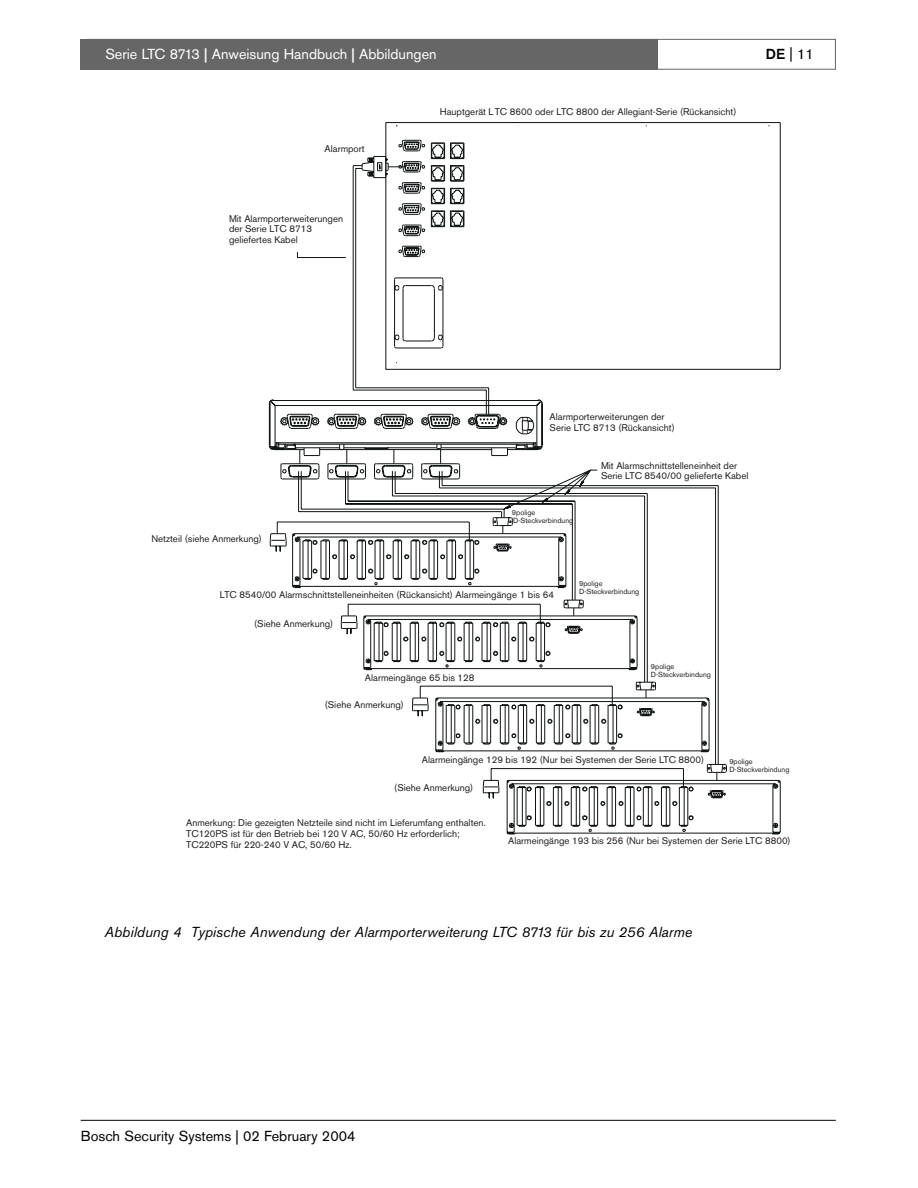
<style>
.page{position:relative;width:918px;height:1188px;background:#fff}
.page>*{position:absolute;margin:0;border:0;box-sizing:border-box;transform-origin:0 0}
.t1{font:italic 14.4px "Akzidenz Grotesk BQ";color:#000}
.t2{font:14.4px "Akzidenz Grotesk BQ";color:#fff}
.t3{font:14.4px "Akzidenz Grotesk BQ";color:#000}
.t4{font:9.75px/10.8px "Akzidenz Grotesk BQ";color:#231f20}
.t5{font:7.35px/8.2px "Akzidenz Grotesk BQ";color:#231f20}
.s1{font-weight:500}
</style>
<div class="page">
<div style="left:87px;top:39px;width:749px;height:31px;border:1px solid #666"></div>
<div style="left:81px;top:39px;width:577px;height:31px;background:#666"></div>
<hr style="left:81px;top:1120px;width:755px;height:1px;background:#000">
<svg style="left:269px;top:399px;width:13px;height:153px"></svg>
<svg style="left:282px;top:126px;width:496px;height:706px"></svg>
<h1 class="t2" style="left:105px;top:49px;width:333px">Serie LTC 8713 <span class="s1">|</span> Anweisung Handbuch <span class="s1">|</span> Abbildungen</h1>
<p class="t4" style="left:325px;top:145px;width:42px">Alarmport</p>
<p class="t4" style="left:229px;top:214px;width:116px">Mit Alarmporterweiterungen der Serie LTC 8713 geliefertes Kabel</p>
<p class="t4" style="left:440px;top:107px;width:298px">Hauptgerät LTC 8600 oder LTC 8800 der Allegiant-Serie (Rückansicht)</p>
<h1 class="t3" style="left:766px;top:49px;width:50px"><span class="s1">DE</span> | 11</h1>
<p class="t4" style="left:550px;top:412px;width:127px">Alarmporterweiterungen der<br>Serie LTC 8713 (Rückansicht)</p>
<p class="t4" style="left:601px;top:461px;width:149px">Mit Alarmschnittstelleneinheit der<br>Serie LTC 8540/00 gelieferte Kabel</p>
<p class="t4" style="left:151px;top:534px;width:112px">Netzteil (siehe Anmerkung)</p>
<p class="t5" style="left:512px;top:509px;width:63px">9polige<br>D-Steckverbindung</p>
<p class="t4" style="left:220px;top:591px;width:336px">LTC 8540/00 Alarmschnittstelleneinheiten (Rückansicht) Alarmeingänge 1 bis 64</p>
<p class="t4" style="left:254px;top:619px;width:81px">(Siehe Anmerkung)</p>
<p class="t4" style="left:365px;top:673px;width:111px">Alarmeingänge 65 bis 128</p>
<p class="t4" style="left:325px;top:700px;width:81px">(Siehe Anmerkung)</p>
<p class="t5" style="left:579px;top:580px;width:62px">9polige<br>D-Steckverbindung</p>
<p class="t5" style="left:651px;top:663px;width:62px">9polige<br>D-Steckverbindung</p>
<p class="t4" style="left:422px;top:755px;width:284px">Alarmeingänge 129 bis 192 (Nur bei Systemen der Serie LTC 8800)</p>
<p class="t4" style="left:394px;top:783px;width:81px">(Siehe Anmerkung)</p>
<p class="t5" style="left:729px;top:758px;width:62px">9polige<br>D-Steckverbindung</p>
<p class="t4" style="left:186px;top:819px;width:301px">Anmerkung: Die gezeigten Netzteile sind nicht im Lieferumfang enthalten.<br>TC120PS ist für den Betrieb bei 120 V AC, 50/60 Hz erforderlich;<br>TC220PS für 220-240 V AC, 50/60 Hz.</p>
<p class="t4" style="left:508px;top:836px;width:284px">Alarmeingänge 193 bis 256 (Nur bei Systemen der Serie LTC 8800)</p>
<h1 class="t1" style="left:105px;top:927px;width:589px">Abbildung 4 Typische Anwendung der Alarmporterweiterung LTC 8713 für bis zu 256 Alarme</h1>
<h1 class="t3" style="left:81px;top:1130px;width:276px">Bosch Security Systems | 02 February 2004</h1>
</div>
